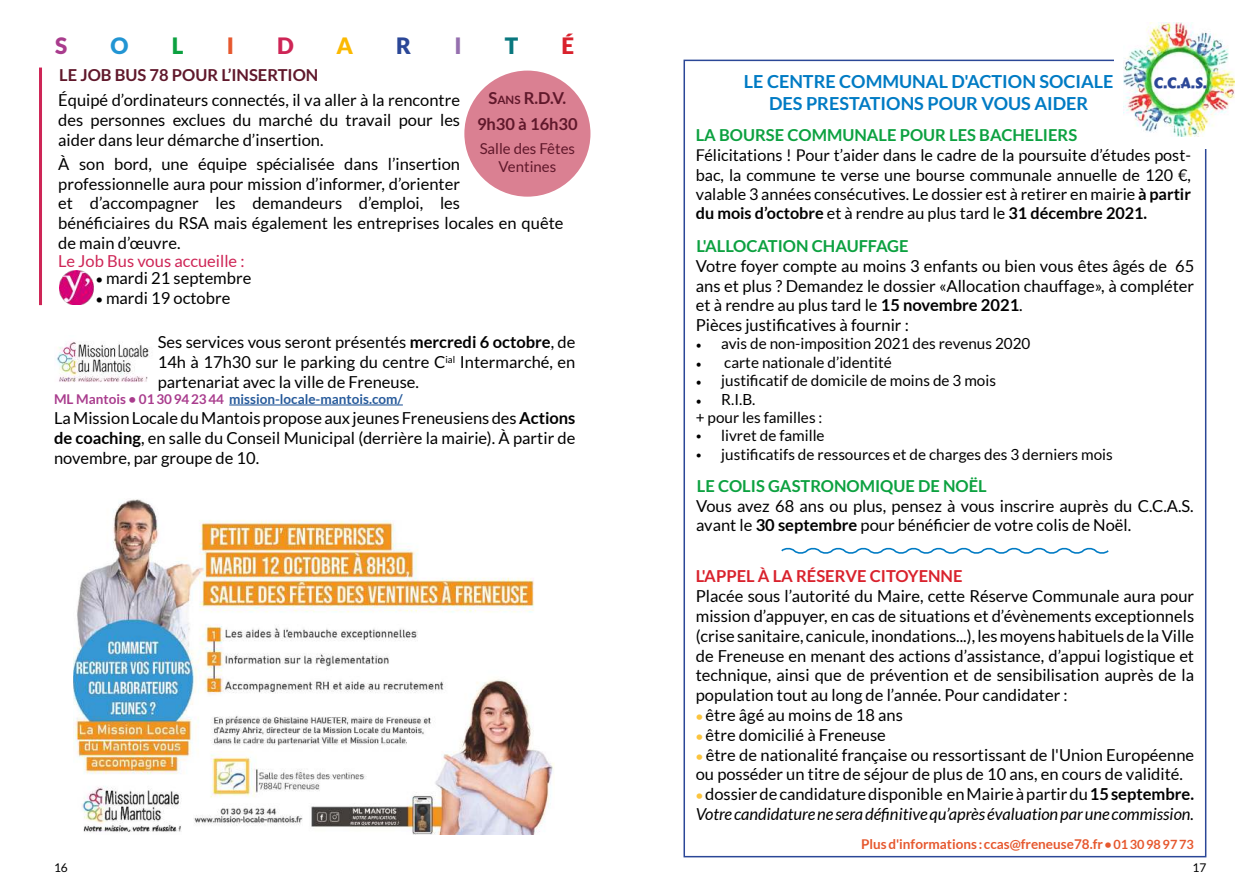
<style>
.page{position:relative;width:1259px;height:893px;background:#fff}
.page>*{position:absolute;margin:0;border:0;box-sizing:border-box;transform-origin:0 0}
.t1{font:900 22.5px "Lato";color:#a93c8d}
.t2{font:900 22.5px "Lato";color:#2295d3}
.t3{font:900 22.5px "Lato";color:#0ca140}
.t4{font:900 22.5px "Lato";color:#e6582e}
.t5{font:900 22.5px "Lato";color:#ce2556}
.t6{font:900 22.5px "Lato";color:#fbb900}
.t7{font:900 22.5px "Lato";color:#2b4797}
.t8{font:900 22.5px "Lato";color:#956fae}
.t9{font:900 22.5px "Lato";color:#09777e}
.t10{font:900 22.5px "Lato";color:#d9222d}
.t11{font:700 18px/21.6px "Lato";color:#007bc4;text-align:center}
.t12{font:16.5px/19.8px "Lato";color:#000;text-align:justify}
.t13{font:italic 16.5px/19.8px "Lato";color:#000}
.t14{font:700 16.5px "Lato";color:#0ca140}
.t15{font:700 16.5px "Lato";color:#60182b}
.t16{font:700 16.5px "Lato";color:#d9222d}
.t17{font:16.5px "Lato";color:#ce2556}
.t18{font:700 16.5px "Lato";color:#60182b}
.t19{font:16.2px/19.5px "Lato";color:#000;text-align:justify}
.t20{font:15.3px/18.3px "Lato";color:#000}
.t21{font:15px/18px "Lato";color:#60182b;text-align:center}
.t22{font:15px "Carter One";color:#2b4797}
.t23{font:700 13.5px "Lato";color:#e6582e}
.t24{font:700 13.5px "Lato";color:#265a9b}
.t25{font:12px "Lato";color:#000}
.s1{font-size:11.55px}
.s2{font-size:13.5px}
.s3{font-weight:700}
.s4{color:#a93c8d}
.s5{font-family:"Minion Pro"}
.s6{font-family:"Georgia Pro"}
.s7{font-weight:700;font-size:12.75px;color:#fbc43e}
.s8{font-weight:700;font-style:normal;font-size:12.75px;color:#fbc43e}
.s9{font-style:normal}
.s10{font-weight:700;font-style:normal}
.s11{font-size:12.75px}
</style>
<div class="page">
<img style="left:74px;top:499px;width:480px;height:336px">
<hr style="left:229px;top:404px;width:174px;height:1px;background:#265a9b">
<img style="left:56px;top:342px;width:94px;height:40px">
<div style="left:464px;top:71px;width:126px;height:126px;background:#da8092;border-radius:50%"></div>
<img style="left:59px;top:271px;width:34px;height:34px">
<hr style="left:39px;top:68px;width:3px;height:237px;background:#ce2556">
<img style="left:1123px;top:23px;width:111px;height:114px">
<svg style="left:781px;top:547px;width:328px;height:7px"></svg>
<h1 class="t1" style="left:55px;top:34px;width:14px">S</h1>
<h1 class="t2" style="left:111px;top:34px;width:20px">O</h1>
<h1 class="t3" style="left:172px;top:34px;width:13px">L</h1>
<h1 class="t4" style="left:227px;top:34px;width:9px">I</h1>
<h1 class="t5" style="left:277px;top:34px;width:18px">D</h1>
<h1 class="t6" style="left:336px;top:34px;width:18px">A</h1>
<h1 class="t7" style="left:396px;top:34px;width:16px">R</h1>
<h1 class="t8" style="left:454px;top:34px;width:9px">I</h1>
<h1 class="t9" style="left:505px;top:34px;width:15px">T</h1>
<h1 class="t10" style="left:561px;top:34px;width:14px">É</h1>
<p class="t15" style="left:59px;top:66px;width:260px">LE JOB BUS 78 POUR L’INSERTION</p>
<p class="t12" style="left:58px;top:90px;width:403px">Équipé d’ordinateurs connectés, il va aller à la rencontre des personnes exclues du marché du travail pour les aider dans leur démarche d’insertion.</p>
<p class="t12" style="left:58px;top:154px;width:507px;text-align:left">À son bord, une équipe spécialisée dans l’insertion professionnelle aura pour mission d’informer, d’orienter<br>et d’accompagner les demandeurs d’emploi, les<br>bénéficiaires du RSA mais également les entreprises locales en quête de main d’œuvre.</p>
<p class="t18" style="left:488px;top:89px;width:79px">S<span class="s1">ANS</span> R.D.V.</p>
<p class="t21" style="left:480px;top:140px;width:97px">Salle des Fêtes<br>Ventines</p>
<p class="t15" style="left:477px;top:115px;width:102px">9h30 à 16h30</p>
<p class="t17" style="left:58px;top:252px;width:188px">Le Job Bus vous accueille :</p>
<p class="t12" style="left:96px;top:268px;width:157px"><span class="s2">•</span> mardi 21 septembre</p>
<p class="t12" style="left:96px;top:288px;width:136px"><span class="s2">•</span> mardi 19 octobre</p>
<p class="t12" style="left:158px;top:333px;width:419px">Ses services vous seront présentés <span class="s3">mercredi 6 octobre</span>, de 14h à 17h30 sur le parking du centre C<sup>ial</sup> Intermarché, en partenariat avec la ville de Freneuse.</p>
<p class="t24" style="left:54px;top:392px;width:350px"><span class="s4">ML Mantois • 01 30 94 23 44</span> mission-locale-mantois.com/</p>
<p class="t12" style="left:54px;top:408px;width:523px">La Mission Locale du Mantois propose aux jeunes Freneusiens des <span class="s3">Actions de coaching</span>, en salle du Conseil Municipal (derrière la mairie). À partir de novembre, par groupe de 10.</p>
<p class="t11" style="left:744px;top:71px;width:371px">LE CENTRE COMMUNAL D'ACTION SOCIALE<br>DES PRESTATIONS POUR VOUS AIDER</p>
<p class="t14" style="left:696px;top:126px;width:383px">LA BOURSE COMMUNALE POUR LES BACHELIERS</p>
<p class="t22" style="left:1153px;top:74px;width:55px">C.C.A.S.</p>
<p class="t19" style="left:696px;top:146px;width:497px">Félicitations ! Pour t’aider dans le cadre de la poursuite d’études post&shy;bac, la commune te verse une bourse communale annuelle de 120 €, valable 3 années consécutives. Le dossier est à retirer en mairie <span class="s3">à partir du mois d’octobre</span> et à rendre au plus tard le <span class="s3">31 décembre 2021.</span></p>
<p class="t14" style="left:696px;top:237px;width:214px">L'ALLOCATION CHAUFFAGE</p>
<p class="t12" style="left:696px;top:256px;width:500px;text-align:left">Votre foyer compte au moins 3 enfants ou bien vous êtes âgés de 65 ans et plus ? Demandez le dossier «Allocation chauffage», à compléter et à rendre au plus tard le <span class="s3">15 novembre 2021</span>.<br>Pièces justificatives à fournir :</p>
<p class="t20" style="left:696px;top:335px;width:336px"><span class="s5">•</span> avis de non-imposition 2021 des revenus 2020</p>
<p class="t20" style="left:696px;top:353px;width:197px"><span class="s5">•</span> carte nationale d’identité</p>
<p class="t20" style="left:696px;top:371px;width:302px"><span class="s5">•</span> justificatif de domicile de moins de 3 mois</p>
<p class="t20" style="left:696px;top:390px;width:128px"><span class="s5">•</span> R.I.B.<br>+ pour les familles :</p>
<p class="t20" style="left:696px;top:427px;width:130px"><span class="s6">•</span> livret de famille</p>
<p class="t20" style="left:696px;top:445px;width:418px"><span class="s6">•</span> justificatifs de ressources et de charges des 3 derniers mois</p>
<p class="t14" style="left:697px;top:477px;width:291px">LE COLIS GASTRONOMIQUE DE NOËL</p>
<p class="t12" style="left:696px;top:496px;width:499px">Vous avez 68 ans ou plus, pensez à vous inscrire auprès du C.C.A.S. avant le <span class="s3">30 septembre</span> pour bénéficier de votre colis de Noël.</p>
<p class="t16" style="left:696px;top:567px;width:268px">L'APPEL À LA RÉSERVE CITOYENNE</p>
<p class="t12" style="left:696px;top:586px;width:500px">Placée sous l’autorité du Maire, cette Réserve Communale aura pour mission d’appuyer, en cas de situations et d’évènements exceptionnels (crise sanitaire, canicule, inondations...), les moyens habituels de la Ville de Freneuse en menant des actions d’assistance, d’appui logistique et technique, ainsi que de prévention et de sensibilisation auprès de la population tout au long de l’année. Pour candidater :</p>
<p class="t12" style="left:696px;top:705px;width:209px"><span class="s7">•</span> être âgé au moins de 18 ans</p>
<p class="t12" style="left:696px;top:725px;width:191px"><span class="s7">•</span> être domicilié à Freneuse</p>
<p class="t12" style="left:696px;top:745px;width:500px"><span class="s7">•</span> être de nationalité française ou ressortissant de l'Union Européenne ou posséder un titre de séjour de plus de 10 ans, en cours de validité.</p>
<p class="t13" style="left:696px;top:785px;width:500px"><span class="s8">•</span> <span class="s9">dossier de candidature disponible en Mairie à partir du</span> <span class="s10">15 septembre.<br></span>Votre candidature ne sera définitive qu’après évaluation par une commission.</p>
<p class="t23" style="left:861px;top:837px;width:334px">Plus d'informations : ccas@freneuse78.fr <span class="s11">• 01 30 98 97 73</span></p>
<p class="t25" style="left:54px;top:861px;width:15px">16</p>
<p class="t25" style="left:1192px;top:861px;width:15px">17</p>
</div>
